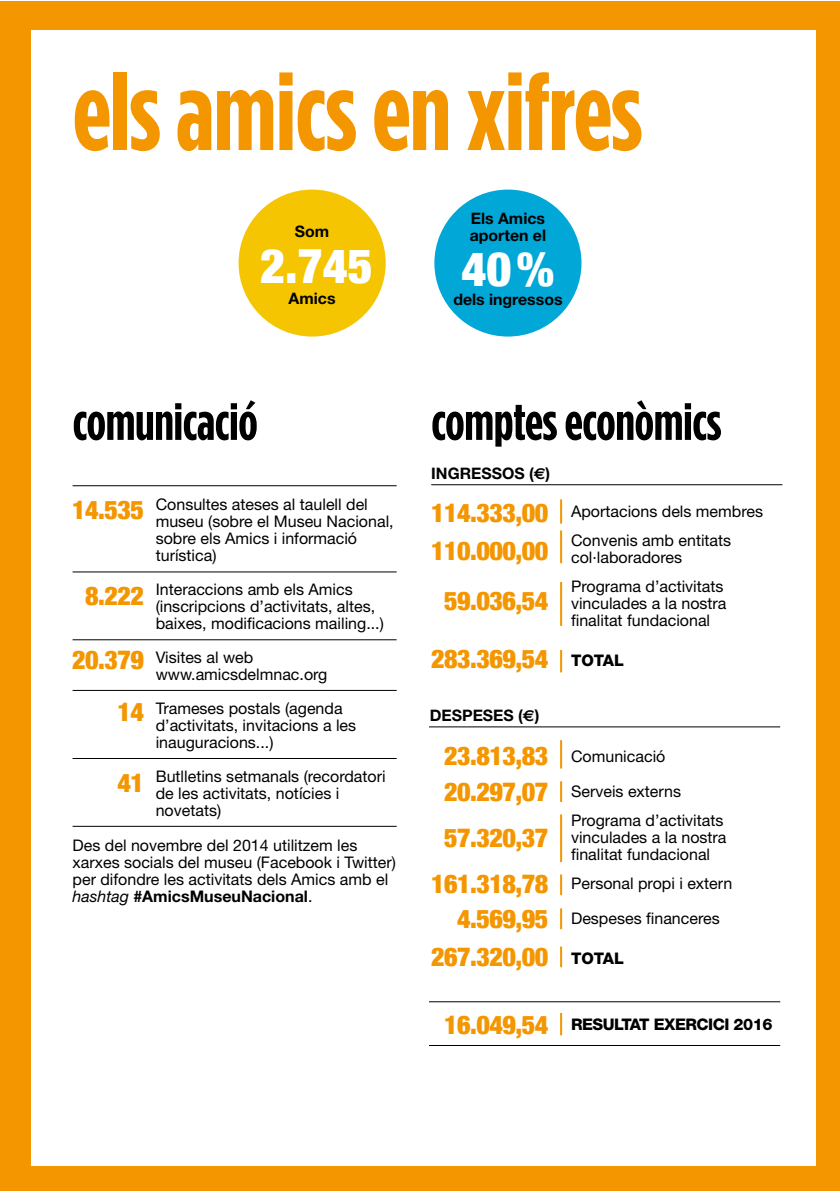
<style>
.page{position:relative;width:840px;height:1191px;background:#fff}
.page>*{position:absolute;margin:0;border:0;box-sizing:border-box;transform-origin:0 0}
.t1{font:700 condensed 110px "Gotham HTF";letter-spacing:-.01em;color:#f49600}
.t2{font:700 condensed 52px "Gotham HTF";letter-spacing:-.01em;color:#000}
.t3{font:900 condensed 48px "Helvetica Neue";color:#fff}
.t4{font:900 condensed 26px/36px "Helvetica Neue";letter-spacing:-.02em;color:#f49600}
.t5{font:16px/17px "Helvetica Neue";color:#000}
.t6{font:800 16px "Helvetica Neue";letter-spacing:-.03em;color:#000}
.t7{font:700 15.8px/17.6px "Helvetica Neue";color:#000}
.s1{font-style:italic}
.s2{font-weight:700}
.s3{font-family:"Euro Sans"}
.s4{font-weight:900;font-stretch:condensed;font-size:26px;color:#f49600}
</style>
<div class="page">
<div style="left:0;top:1px;width:839px;height:1190px;background:#f49600"></div>
<div style="left:31px;top:30px;width:783px;height:1135px;background:#fff"></div>
<div style="left:238px;top:190px;width:147px;height:146px;background:#f4c500;border-radius:50%"></div>
<div style="left:434px;top:190px;width:147px;height:146px;background:#00a7d7;border-radius:50%"></div>
<hr style="left:429px;top:726px;width:350px;height:1px;background:#000">
<hr style="left:559px;top:740px;width:2px;height:28px;background:#f49600">
<hr style="left:559px;top:781px;width:2px;height:21px;background:#f49600">
<hr style="left:559px;top:814px;width:2px;height:48px;background:#f49600">
<hr style="left:559px;top:874px;width:2px;height:21px;background:#f49600">
<hr style="left:559px;top:908px;width:2px;height:21px;background:#f49600">
<hr style="left:559px;top:946px;width:2px;height:21px;background:#f49600">
<hr style="left:559px;top:650px;width:2px;height:22px;background:#f49600">
<hr style="left:559px;top:499px;width:2px;height:24px;background:#f49600">
<hr style="left:559px;top:530px;width:2px;height:33px;background:#f49600">
<hr style="left:559px;top:582px;width:2px;height:44px;background:#f49600">
<hr style="left:431px;top:484px;width:351px;height:1px;background:#000">
<hr style="left:429px;top:1001px;width:350px;height:1px;background:#000">
<hr style="left:429px;top:1045px;width:350px;height:1px;background:#000">
<hr style="left:559px;top:1013px;width:2px;height:22px;background:#f49600">
<hr style="left:72px;top:690px;width:324px;height:1px;background:#000">
<hr style="left:72px;top:571px;width:324px;height:1px;background:#000">
<hr style="left:72px;top:485px;width:324px;height:1px;background:#000">
<hr style="left:72px;top:639px;width:324px;height:1px;background:#000">
<hr style="left:72px;top:758px;width:324px;height:1px;background:#000">
<hr style="left:72px;top:826px;width:324px;height:1px;background:#000">
<h1 class="t1" style="left:72px;top:50px;width:571px">els amics en xifres</h1>
<p class="t7" style="left:295px;top:222px;width:36px">Som</p>
<h3 class="t3" style="left:260px;top:227px;width:114px">2.745</h3>
<p class="t7" style="left:288px;top:289px;width:48px">Amics</p>
<p class="t7" style="left:469px;top:209px;width:78px">Els Amics aporten el</p>
<h3 class="t3" style="left:461px;top:229px;width:94px">40%</h3>
<p class="t7" style="left:453px;top:290px;width:111px">dels ingressos</p>
<h2 class="t2" style="left:72px;top:392px;width:187px">comunicació</h2>
<h3 class="t4" style="left:72px;top:490px;width:73px">14.535</h3>
<h3 class="t4" style="left:85px;top:576px;width:60px">8.222</h3>
<h3 class="t4" style="left:72px;top:632px;width:73px;line-height:52px;text-align:right">20.379<br>14</h3>
<h3 class="t4" style="left:117px;top:763px;width:28px">41</h3>
<p class="t5" style="left:156px;top:495px;width:239px">Consultes ateses al taulell del museu (sobre el Museu Nacional, sobre els Amics i informació turística)</p>
<p class="t5" style="left:156px;top:580px;width:229px">Interaccions amb els Amics (inscripcions d’activitats, altes, baixes, modificacions mailing...)</p>
<p class="t5" style="left:156px;top:648px;width:173px">Visites al web www.amicsdelmnac.org</p>
<p class="t5" style="left:156px;top:699px;width:202px">Trameses postals (agenda d’activitats, invitacions a les inauguracions...)</p>
<p class="t5" style="left:156px;top:767px;width:231px">Butlletins setmanals (recordatori de les activitats, notícies i novetats)</p>
<p class="t5" style="left:72px;top:836px;width:324px">Des del novembre del 2014 utilitzem les xarxes socials del museu (Facebook i Twitter) per difondre les activitats dels Amics amb el <span class="s1">hashtag</span> <span class="s2">#AmicsMuseuNacional</span>.</p>
<h2 class="t2" style="left:431px;top:392px;width:291px">comptes econòmics</h2>
<p class="t7" style="left:431px;top:464px;width:120px">INGRESSOS (<span class="s3">e</span>)</p>
<h3 class="t4" style="left:431px;top:492px;width:119px;line-height:38px">114.333,00<br>110.000,00</h3>
<h3 class="t4" style="left:444px;top:581px;width:106px">59.036,54</h3>
<h3 class="t4" style="left:431px;top:639px;width:119px">283.369,54</h3>
<p class="t7" style="left:429px;top:706px;width:111px">DESPESES (<span class="s3">e</span>)</p>
<h3 class="t4" style="left:444px;top:736px;width:105px">23.813,83<br>20.297,07</h3>
<h3 class="t4" style="left:431px;top:813px;width:118px;line-height:46px;text-align:center">57.320,37<br>161.318,78</h3>
<h3 class="t4" style="left:431px;top:897px;width:118px;line-height:38.2px;text-align:right">4.569,95<br>267.320,00</h3>
<p class="t5" style="left:570px;top:496px;width:193px;line-height:29px">Aportacions dels membres<br>Convenis amb entitats</p>
<p class="t5" style="left:570px;top:542px;width:154px;line-height:29px">col·laboradores<br>Programa d’activitats</p>
<p class="t5" style="left:570px;top:594px;width:157px">vinculades a la nostra finalitat fundacional</p>
<p class="t6" style="left:570px;top:650px;width:54px">TOTAL</p>
<p class="t5" style="left:570px;top:738px;width:111px;line-height:35px">Comunicació<br>Serveis externs</p>
<p class="t5" style="left:570px;top:811px;width:157px">Programa d’activitats vinculades a la nostra finalitat fundacional</p>
<p class="t5" style="left:570px;top:865px;width:163px;line-height:35px">Personal propi i extern<br>Despeses financeres</p>
<p class="t6" style="left:570px;top:948px;width:54px">TOTAL</p>
<p class="t6" style="left:444px;top:1015px;width:329px"><span class="s4">16.049,54</span> RESULTAT EXERCICI 2016</p>
</div>
